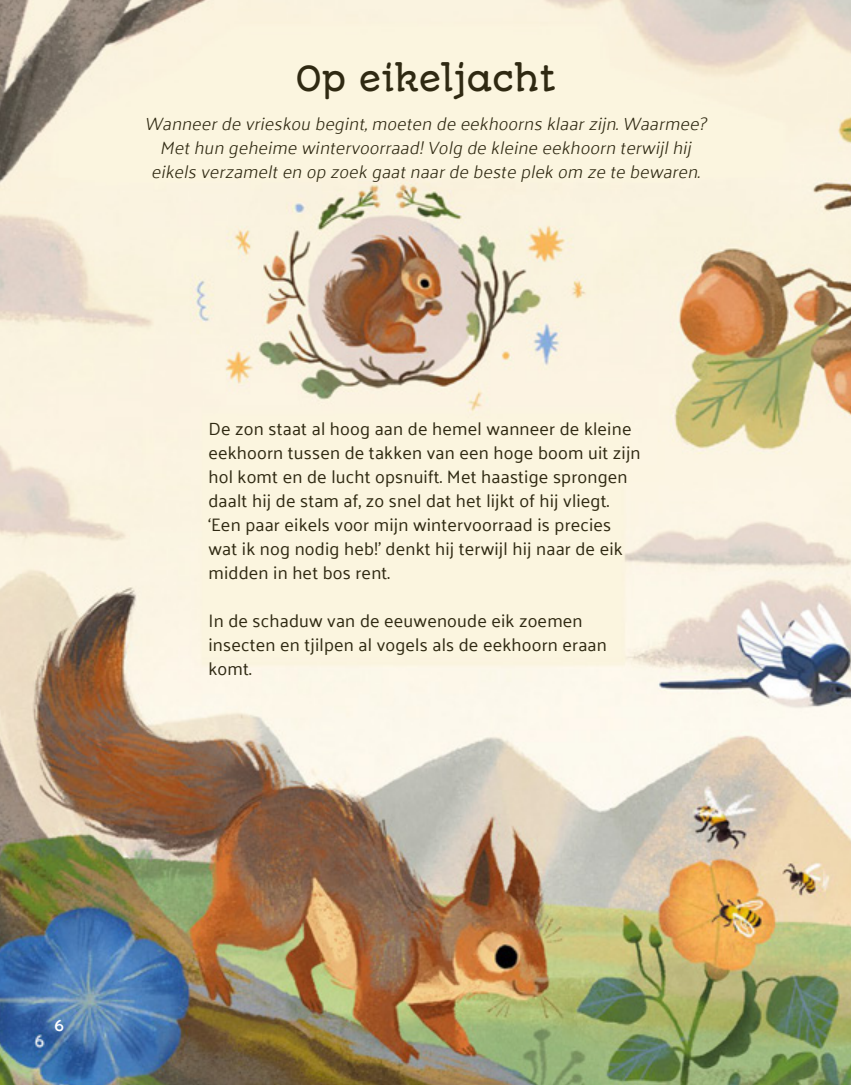
<style>
.page{position:relative;width:851px;height:1085px;background:#fff}
.page>*{position:absolute;margin:0;border:0;box-sizing:border-box;transform-origin:0 0}
.t1{font:33px "Autour One";color:#2f2912}
.plat_ni{font:18px/24px "Palanquin";letter-spacing:.01em;color:#2f2912}
.t2{font:italic 300 18px/24px "Palanquin";color:#2f2912;text-align:center}
.t3{font:600 18px "Palanquin";color:#fff}
</style>
<div class="page">
<img style="left:0;top:0;width:850px;height:1084px">
<p class="t1" style="left:295px;top:58px;width:262px">Op eikeljacht</p>
<p class="t2" style="left:145px;top:112px;width:568px">Wanneerdevrieskoubegint,moeten deeekhoornsklaarzijn.Waarmee?</p>
<p class="t2" style="left:151px;top:136px;width:555px">Methun geheimewintervoorraad!Volg dekleineeekhoorn terwijlhij eikelsverzamelten op zoekgaatnaardebesteplekom zetebewaren.</p>
<p class="plat_ni" style="left:208px;top:417px;width:433px">De zon staat al hoog aan de hemel wanneer de kleine eekhoorn tussen de takken van een hoge boom uit zijn hol komt en de lucht opsnuift. Met haastige sprongen daalt hij de stam af, zo snel dat het lijkt of hij vliegt.</p>
<p class="plat_ni" style="left:208px;top:513px;width:416px">‘Een paar eikels voor mijn wintervoorraad is precies wat ik nog nodig heb!’ denkt hij terwijl hij naar de eik midden in het bos rent.</p>
<p class="plat_ni" style="left:208px;top:609px;width:400px">In de schaduw van de eeuwenoude eik zoemen insecten en tjilpen al vogels als de eekhoorn eraan komt.</p>
<p class="t3" style="left:54px;top:1014px;width:11px">6</p>
</div>
